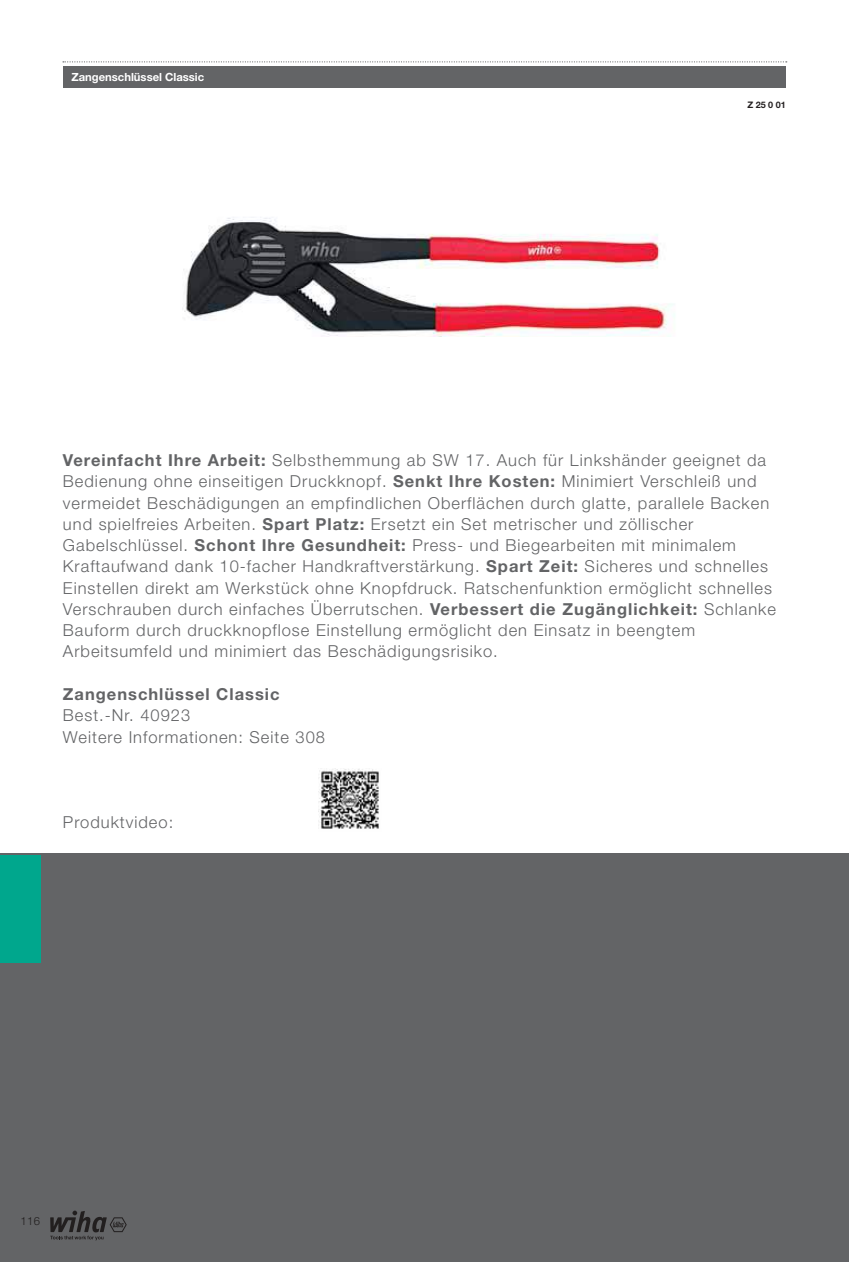
<style>
.page{position:relative;width:849px;height:1262px;background:#fff}
.page>*{position:absolute;margin:0;border:0;box-sizing:border-box;transform-origin:0 0}
.t1{font:300 16.5px/21.3px "Helvetica Neue LT Pro";letter-spacing:.06em;color:#636466}
.t2{font:700 16.5px "Helvetica Neue LT Pro";letter-spacing:.06em;color:#636466}
.t3{font:700 11.25px "Helvetica Neue LT Pro";color:#fff}
.t4{font:300 11.25px "Helvetica Neue LT Pro";color:#221f1f}
.t5{font:700 9px "Helvetica Neue LT Pro";color:#231f20}
.s1{font-weight:700}
</style>
<div class="page">
<div style="left:0;top:853px;width:849px;height:408px;background:#636466"></div>
<svg style="left:63px;top:61px;width:724px;height:1px"></svg>
<img style="left:182px;top:218px;width:493px;height:119px">
<img style="left:318px;top:768px;width:61px;height:61px">
<div style="left:0;top:855px;width:41px;height:107px;background:#00a78d"></div>
<svg style="left:50px;top:1210px;width:77px;height:30px"></svg>
<div style="left:63px;top:66px;width:723px;height:21px;background:#636466"></div>
<p class="t3" style="left:71px;top:73px;width:134px">Zangenschlüssel Classic</p>
<p class="t5" style="left:747px;top:101px;width:40px">Z 25 0 01</p>
<p class="t1" style="left:63px;top:451px;width:715px"><span class="s1">Vereinfacht Ihre Arbeit:</span> Selbsthemmung ab SW 17. Auch für Linkshänder geeignet da Bedienung ohne einseitigen Druckknopf. <span class="s1">Senkt Ihre Kosten:</span> Minimiert Verschleiß und vermeidet Beschädigungen an empfindlichen Oberflächen durch glatte, parallele Backen und spielfreies Arbeiten. <span class="s1">Spart Platz:</span> Ersetzt ein Set metrischer und zöllischer Gabelschlüssel. <span class="s1">Schont Ihre Gesundheit:</span> Press- und Biegearbeiten mit minimalem Kraftaufwand dank 10-facher Handkraftverstärkung. <span class="s1">Spart Zeit:</span> Sicheres und schnelles Einstellen direkt am Werkstück ohne Knopfdruck. Ratschenfunktion ermöglicht schnelles Verschrauben durch einfaches Überrutschen. <span class="s1">Verbessert die Zugänglichkeit:</span> Schlanke Bauform durch druckknopflose Einstellung ermöglicht den Einsatz in beengtem Arbeitsumfeld und minimiert das Beschädigungsrisiko.</p>
<p class="t2" style="left:63px;top:688px;width:218px">Zangenschlüssel Classic</p>
<p class="t1" style="left:63px;top:706px;width:264px">Best.-Nr. 40923<br>Weitere Informationen: Seite 308</p>
<p class="t1" style="left:63px;top:812px;width:112px">Produktvideo:</p>
<p class="t4" style="left:20px;top:1216px;width:21px">116</p>
</div>
